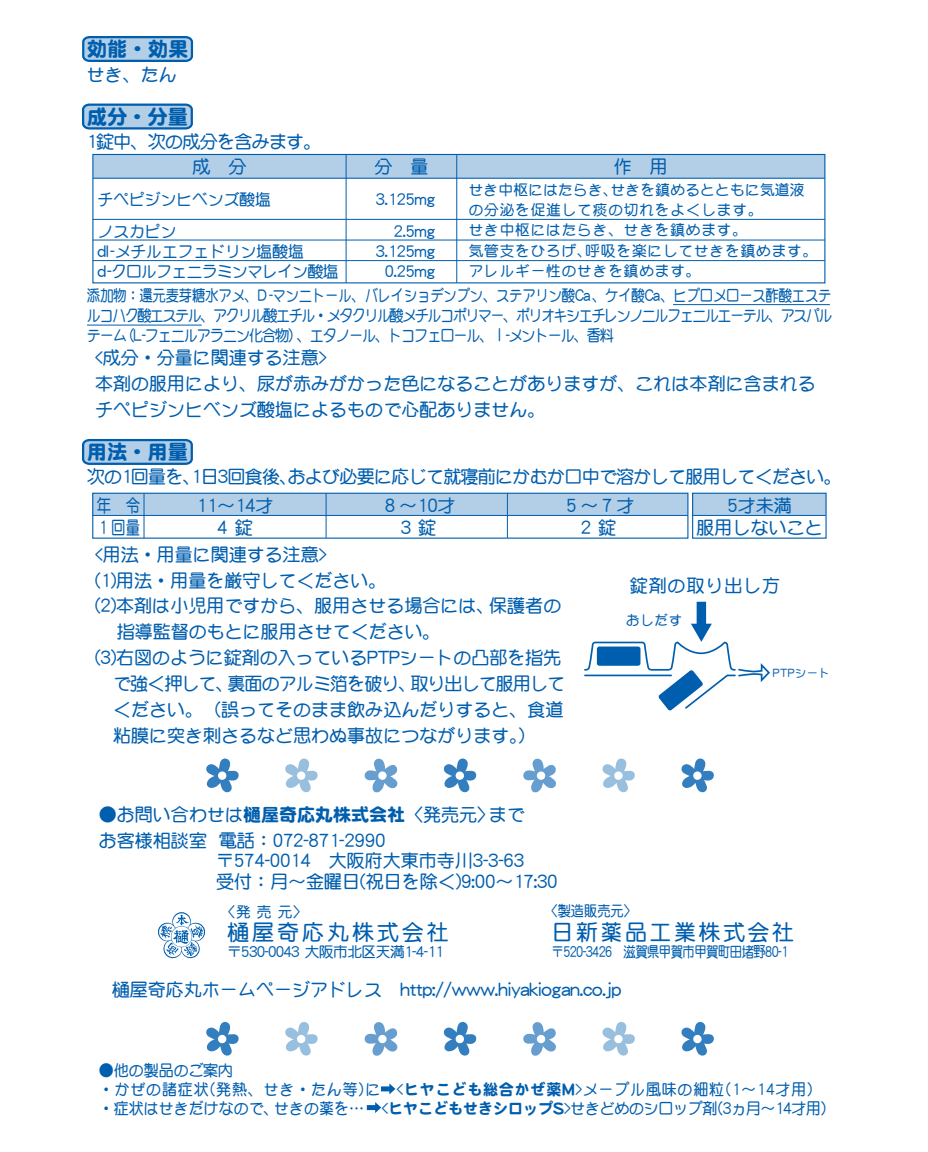
<style>
.page{position:relative;width:928px;height:1152px;background:#fff}
.page>*{position:absolute;margin:0;border:0;box-sizing:border-box;transform-origin:0 0}
.t1{font:22.05px "DF Maru Gothic Bd WINP RKSJ H";letter-spacing:.115em;color:#005eae}
.t2{font:22.05px "DF Maru Gothic Bd WINP RKSJ H";letter-spacing:.135em;color:#005eae}
.t3{font:20.25px "DF Maru Gothic SB WINP RKSJ H";color:#005eae}
.t4{font:18px/22.5px "DF Maru Gothic Bd WINP RKSJ H";color:#005eae;text-align:center}
.t5{font:18px "DF Maru Gothic Bd WINP RKSJ H";letter-spacing:-.04em;color:#005eae}
.t6{font:18px "DF Maru Gothic Bd WINP RKSJ H";letter-spacing:-.05em;color:#005eae}
.t7{font:18px "DF Maru Gothic Bd WINP RKSJ H";letter-spacing:.05em;color:#005eae}
.t8{font:18px/22.5px "DF Maru Gothic Bd WINP RKSJ H";color:#005eae;scale:.8 1}
.t9{font:15.75px/20.2px "DF Maru Gothic Bd WINP RKSJ H";color:#005eae;text-align:justify;scale:.85 1}
.t10{font:15.75px/19.1px "DF Maru Gothic Bd WINP RKSJ H";color:#005eae;scale:.95 1}
.t11{font:15.75px/31.5px "DF Maru Gothic Bd WINP RKSJ H";color:#005eae;text-align:right}
.t12{font:15.75px/20.2px "DF Maru Gothic Bd WINP RKSJ H";letter-spacing:-.04em;color:#005eae}
.t13{font:14.62px/20.2px "DF Maru Gothic Bd WINP RKSJ H";letter-spacing:.06em;color:#005eae}
.t14{font:14.62px "DF Maru Gothic Bd WINP RKSJ H";letter-spacing:-.04em;color:#005eae;scale:.84 1}
.t15{font:14.62px "DF Maru Gothic Bd WINP RKSJ H";letter-spacing:-.03em;color:#005eae}
.t16{font:14.62px "DF Maru Gothic Bd WINP RKSJ H";letter-spacing:.06em;color:#005eae;scale:.9 1}
.t17{font:13.5px "DF Maru Gothic Bd WINP RKSJ H";color:#005eae}
.t18{font:11.25px "DF Maru Gothic Bd WINP RKSJ H";letter-spacing:.05em;color:#005eae}
.s1{font-family:"Koz Go Pro"}
.s2{font-family:"DF Maru Gothic SB WINP RKSJ H"}
</style>
<div class="page">
<svg style="left:381px;top:1083px;width:14px;height:11px"></svg>
<svg style="left:366px;top:1102px;width:15px;height:11px"></svg>
<div style="left:93px;top:155px;width:731px;height:23px;background:#b3cfe7"></div>
<hr style="left:672px;top:304px;width:157px;height:1px;background:#005eae">
<hr style="left:87px;top:325px;width:114px;height:1px;background:#005eae">
<hr style="left:345px;top:154px;width:1px;height:129px;background:#005eae">
<hr style="left:456px;top:154px;width:1px;height:129px;background:#005eae">
<div style="left:92px;top:154px;width:733px;height:129px;border:1px solid #005eae"></div>
<hr style="left:93px;top:178px;width:731px;height:1px;background:#005eae">
<hr style="left:93px;top:240px;width:731px;height:1px;background:#005eae">
<hr style="left:93px;top:260px;width:731px;height:1px;background:#005eae">
<hr style="left:93px;top:219px;width:731px;height:1px;background:#005eae">
<svg style="left:206px;top:1021px;width:33px;height:35px"></svg>
<svg style="left:217px;top:1034px;width:10px;height:9px"></svg>
<svg style="left:364px;top:1022px;width:34px;height:34px"></svg>
<svg style="left:377px;top:1034px;width:10px;height:9px"></svg>
<svg style="left:285px;top:1022px;width:33px;height:34px"></svg>
<svg style="left:296px;top:1034px;width:10px;height:9px"></svg>
<svg style="left:443px;top:1021px;width:33px;height:35px"></svg>
<div style="left:455px;top:1034px;width:9px;height:9px;background:#fff;border-radius:4px"></div>
<svg style="left:681px;top:1021px;width:32px;height:35px"></svg>
<svg style="left:692px;top:1034px;width:9px;height:9px"></svg>
<svg style="left:523px;top:1022px;width:33px;height:34px"></svg>
<svg style="left:536px;top:1034px;width:9px;height:9px"></svg>
<svg style="left:602px;top:1022px;width:33px;height:34px"></svg>
<svg style="left:613px;top:1034px;width:9px;height:9px"></svg>
<svg style="left:206px;top:758px;width:33px;height:35px"></svg>
<svg style="left:217px;top:771px;width:10px;height:9px"></svg>
<svg style="left:364px;top:758px;width:34px;height:35px"></svg>
<svg style="left:377px;top:771px;width:10px;height:9px"></svg>
<svg style="left:285px;top:758px;width:33px;height:35px"></svg>
<svg style="left:296px;top:771px;width:10px;height:9px"></svg>
<svg style="left:443px;top:758px;width:33px;height:35px"></svg>
<div style="left:455px;top:771px;width:9px;height:9px;background:#fff;border-radius:4px"></div>
<svg style="left:681px;top:758px;width:32px;height:35px"></svg>
<svg style="left:692px;top:771px;width:9px;height:9px"></svg>
<svg style="left:523px;top:758px;width:33px;height:35px"></svg>
<svg style="left:536px;top:771px;width:9px;height:9px"></svg>
<svg style="left:602px;top:758px;width:33px;height:35px"></svg>
<svg style="left:613px;top:771px;width:9px;height:9px"></svg>
<svg style="left:158px;top:912px;width:48px;height:47px"></svg>
<svg style="left:584px;top:601px;width:186px;height:109px"></svg>
<div style="left:93px;top:493px;width:594px;height:23px;background:#b3cfe7"></div>
<div style="left:692px;top:493px;width:133px;height:23px;background:#b3cfe7"></div>
<div style="left:92px;top:492px;width:596px;height:46px;border:1px solid #005eae"></div>
<hr style="left:93px;top:515px;width:594px;height:1px;background:#005eae">
<hr style="left:143px;top:493px;width:1px;height:45px;background:#005eae">
<div style="left:691px;top:492px;width:135px;height:46px;border:1px solid #005eae"></div>
<hr style="left:692px;top:515px;width:133px;height:1px;background:#005eae">
<hr style="left:325px;top:493px;width:1px;height:45px;background:#005eae">
<hr style="left:507px;top:493px;width:1px;height:45px;background:#005eae">
<svg style="left:82px;top:36px;width:112px;height:26px"></svg>
<svg style="left:82px;top:103px;width:111px;height:27px"></svg>
<svg style="left:82px;top:438px;width:111px;height:27px"></svg>
<p class="t3" style="left:87px;top:39px;width:103px">効能・効果</p>
<p class="t4" style="left:87px;top:63px;width:91px">せき、たん</p>
<p class="t3" style="left:87px;top:106px;width:103px">成分・分量</p>
<p class="t5" style="left:86px;top:133px;width:236px">1錠中、次の成分を含みます。</p>
<p class="t4" style="left:192px;top:155px;width:55px">成　分</p>
<p class="t11" style="left:98px;top:184px;width:175px;text-align:left">チペピジンヒベンズ酸塩ノスカピン</p>
<p class="t12" style="left:98px;top:241px;width:242px">dl-メチルエフェドリン塩酸塩<br>d-クロルフェニラミンマレイン酸塩</p>
<p class="t4" style="left:374px;top:155px;width:55px">分　量</p>
<p class="t4" style="left:613px;top:155px;width:55px">作　用</p>
<p class="t13" style="left:468px;top:179px;width:350px">せき中枢にはたらき、せきを鎮めるとともに気道液の分泌を促進して痰の切れをよくします。<br>せき中枢にはたらき、せきを鎮めます。<br>気管支をひろげ、呼吸を楽にしてせきを鎮めます。アレルギー性のせきを鎮めます。</p>
<p class="t11" style="left:376px;top:184px;width:60px">3.125mg<br>2.5mg</p>
<p class="t11" style="left:376px;top:241px;width:60px;line-height:20.2px;text-align:center">3.125mg<br>0.25mg</p>
<p class="t9" style="left:87px;top:285px;width:878px">添加物：還元麦芽糖水アメ、D -マンニトール、バレイショデンプン、ステアリン酸Ca 、ケイ酸Ca、ヒプロメロース酢酸エステルコハク酸エステル、アクリル酸エチル・メタクリル酸メチルコポリマー、ポリオキシエチレンノニルフェニルエーテル、アスパルテーム（L-フェニルアラニン化合物）、エタノール、トコフェロール、<span class="s1">ｌ</span>-メントール、香料</p>
<p class="t4" style="left:95px;top:344px;width:721px;line-height:25.9px;text-align:left">&lt;成分・分量に関連する注意&gt;<br>本剤の服用により、尿が赤みがかった色になることがありますが、これは本剤に含まれるチペピジンヒベンズ酸塩によるもので心配ありません。</p>
<p class="t3" style="left:87px;top:442px;width:103px">用法・用量</p>
<p class="t5" style="left:87px;top:467px;width:756px">次の1回量を、1日3回食後、および必要に応じて就寝前にかむか口中で溶かして服用してください。</p>
<p class="t8" style="left:97px;top:494px;width:56px">年　令<br>１回量</p>
<p class="t4" style="left:196px;top:494px;width:78px">11～14才<br>4 錠</p>
<p class="t4" style="left:696px;top:494px;width:127px">5才未満<br>服用しないこと</p>
<p class="t4" style="left:381px;top:494px;width:76px">８～10才<br>3 錠</p>
<p class="t4" style="left:562px;top:494px;width:73px">５～７才<br>2 錠</p>
<p class="t4" style="left:95px;top:543px;width:233px">&lt;用法・用量に関連する注意&gt;</p>
<p class="t4" style="left:95px;top:569px;width:293px">(1)用法・用量を厳守してください。</p>
<p class="t4" style="left:95px;top:594px;width:467px">(2)本剤は小児用ですから、服用させる場合には、保護者の</p>
<p class="t4" style="left:117px;top:620px;width:313px">指導監督のもとに服用させてください｡</p>
<p class="t4" style="left:95px;top:646px;width:467px">(3)右図のように錠剤の入っているPTPシートの凸部を指先</p>
<p class="t6" style="left:113px;top:674px;width:453px">で強く押して、裏面のアルミ箔を破り、取り出して服用して</p>
<p class="t4" style="left:95px;top:698px;width:470px">　ください。（誤ってそのまま飲み込んだりすると、食道</p>
<p class="t4" style="left:95px;top:724px;width:443px">　粘膜に突き刺さるなど思わぬ事故につながります。）</p>
<p class="t4" style="left:99px;top:801px;width:427px;line-height:25.9px;text-align:left">●お問い合わせは<span class="s2">樋屋奇応丸株式会社</span>〈発売元〉までお客様相談室 電話：072-871-2990</p>
<p class="t4" style="left:216px;top:850px;width:343px;line-height:20.2px;text-align:left">〒574-0014　大阪府大東市寺川3-3-63<br>受付：月～金曜日(祝日を除く)9:00～17:30</p>
<p class="t7" style="left:629px;top:576px;width:152px">錠剤の取り出し方</p>
<p class="t17" style="left:626px;top:613px;width:58px">おしだす</p>
<p class="t18" style="left:772px;top:667px;width:59px">PTPシート</p>
<p class="t16" style="left:544px;top:903px;width:104px">〈製造販売元〉</p>
<p class="t1" style="left:551px;top:921px;width:244px">日新薬品工業株式会社</p>
<p class="t14" style="left:551px;top:944px;width:283px">〒520-3426　滋賀県甲賀市甲賀町田堵野80-1</p>
<p class="t4" style="left:112px;top:978px;width:510px">樋屋奇応丸ホームページアドレス　http://www.hiyakiogan.co.jp</p>
<p class="t13" style="left:220px;top:901px;width:89px">〈発 売 元〉</p>
<p class="t2" style="left:227px;top:921px;width:223px">樋屋奇応丸株式会社</p>
<p class="t15" style="left:227px;top:944px;width:218px">〒530-0043 大阪市北区天満1-4-11</p>
<p class="t10" style="left:99px;top:1060px;width:776px">●他の製品のご案内<br>・かぜの諸症状（発熱、せき・たん等）に　&lt;<span class="s2">ヒヤこども総合かぜ薬M</span>&gt;メープル風味の細粒（1～14才用）・症状はせきだけなので、せきの薬を… &lt;<span class="s2">ヒヤこどもせきシロップS</span>&gt;せきどめのシロップ剤（3ヵ月～14才用）</p>
</div>
